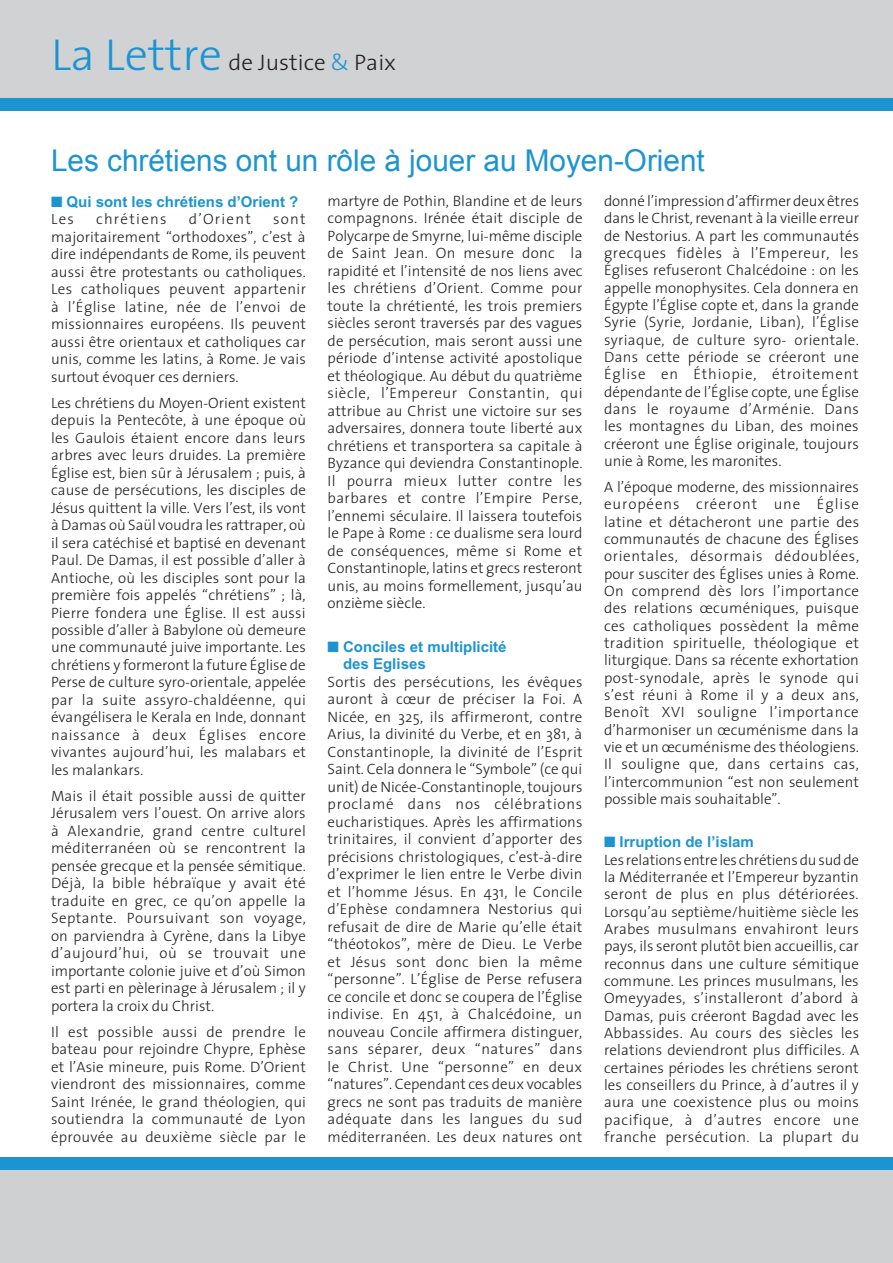
<style>
.page{position:relative;width:893px;height:1263px;background:#fff}
.page>*{position:absolute;margin:0;border:0;box-sizing:border-box;transform-origin:0 0}
.t1{font:30px "Arial";color:#1c94d2}
.t2{font:300 22.5px "The Sans";color:#231f20}
.t3{font:300 15px/17.5px "The Sans";letter-spacing:.01em;color:#231f20;text-align:justify}
.t4{font:700 15px/17.5px "Arial";color:#1c94d2}
.t5{font:300 15px "The Sans";letter-spacing:.03em;color:#231f20}
.t6{font:300 15px "The Sans";letter-spacing:.05em;color:#231f20}
.t7{font:300 15px "The Sans";letter-spacing:.085em;color:#231f20}
.s1{font-size:45px;color:#1c94d2}
.s2{color:#1c94d2}
.s3{font-family:"The Sans";font-weight:300;color:#231f20}
.s4{font-family:"Arial";font-weight:700;color:#1c94d2}
</style>
<div class="page">
<div style="left:0;top:1169px;width:893px;height:94px;background:#cfd0d2"></div>
<div style="left:0;top:0;width:893px;height:106px;background:#d1d2d4"></div>
<div style="left:0;top:98px;width:893px;height:13px;background:#1c94d2"></div>
<div style="left:0;top:1157px;width:893px;height:12px;background:#1c94d2"></div>
<p class="t2" style="left:51px;top:43px;width:347px"><span class="s1">La Lettre</span> de Justice <span class="s2">&amp;</span> Paix</p>
<p class="t1" style="left:51px;top:140px;width:655px">Les chrétiens ont un rôle à jouer au Moyen-Orient</p>
<p class="t4" style="left:51px;top:192px;width:249px">■ Qui sont les chrétiens d’Orient ?<br><span class="s3">Les</span></p>
<p class="t7" style="left:96px;top:207px;width:72px">chrétiens</p>
<p class="t3" style="left:189px;top:210px;width:64px">d’Orient</p>
<p class="t3" style="left:51px;top:210px;width:257px;text-indent:222px">sont majoritairement “orthodoxes”, c’est à dire indépendants de Rome, ils peuvent aussi être protestants ou catholiques.<br>Les catholiques peuvent appartenir à l’Église latine, née de l’envoi de missionnaires européens. Ils peuvent aussi être orientaux et catholiques car unis, comme les latins, à Rome. Je vais surtout évoquer ces derniers.</p>
<p class="t3" style="left:51px;top:393px;width:257px">Les chrétiens du Moyen-Orient existent depuis la Pentecôte, à une époque où les Gaulois étaient encore dans leurs arbres avec leurs druides. La première Église est, bien sûr à Jérusalem ; puis, à cause de persécutions, les disciples de Jésus quittent la ville. Vers l’est, ils vont à Damas où Saül voudra les rattraper, où il sera catéchisé et baptisé en devenant Paul. De Damas, il est possible d’aller à Antioche, où les disciples sont pour la première fois appelés “chrétiens” ; là, Pierre fondera une Église. Il est aussi possible d’aller à Babylone où demeure une communauté juive importante. Les chrétiens y formeront la future Église de Perse de culture syro-orientale, appelée par la suite assyro-chaldéenne, qui évangélisera le Kerala en Inde, donnant naissance à deux Églises encore vivantes aujourd’hui, les malabars et les malankars.</p>
<p class="t3" style="left:51px;top:787px;width:256px">Mais il était possible aussi de quitter Jérusalem vers l’ouest. On arrive alors à Alexandrie, grand centre culturel méditerranéen où se rencontrent la pensée grecque et la pensée sémitique.<br>Déjà, la bible hébraïque y avait été traduite en grec, ce qu’on appelle la Septante. Poursuivant son voyage, on parviendra à Cyrène, dans la Libye d’aujourd’hui, où se trouvait une importante colonie juive et d’où Simon est parti en pèlerinage à Jérusalem ; il y portera la croix du Christ.</p>
<p class="t3" style="left:51px;top:1022px;width:257px">Il est possible aussi de prendre le bateau pour rejoindre Chypre, Ephèse et l’Asie mineure, puis Rome. D’Orient viendront des missionnaires, comme Saint Irénée, le grand théologien, qui soutiendra la communauté de Lyon éprouvée au deuxième siècle par le</p>
<p class="t3" style="left:328px;top:192px;width:257px">martyre de Pothin, Blandine et de leurs compagnons. Irénée était disciple de Polycarpe de Smyrne, lui-même disciple de Saint Jean. On mesure donc la rapidité et l’intensité de nos liens avec les chrétiens d’Orient. Comme pour toute la chrétienté, les trois premiers siècles seront traversés par des vagues de persécution, mais seront aussi une période d’intense activité apostolique et théologique. Au début du quatrième siècle, l’Empereur Constantin, qui attribue au Christ une victoire sur ses adversaires, donnera toute liberté aux chrétiens et transportera sa capitale à Byzance qui deviendra Constantinople.<br>Il pourra mieux lutter contre les barbares et contre l’Empire Perse, l’ennemi séculaire. Il laissera toutefois le Pape à Rome : ce dualisme sera lourd de conséquences, même si Rome et Constantinople, latins et grecs resteront unis, au moins formellement, jusqu’au onzième siècle.</p>
<p class="t4" style="left:328px;top:638px;width:180px">■ Conciles et multiplicité</p>
<p class="t4" style="left:343px;top:655px;width:84px">des Eglises</p>
<p class="t3" style="left:328px;top:673px;width:256px">Sortis des persécutions, les évêques</p>
<p class="t3" style="left:328px;top:690px;width:256px">auront à cœur de préciser la Foi. A</p>
<p class="t3" style="left:328px;top:708px;width:256px">Nicée, en 325, ils affirmeront, contre</p>
<p class="t3" style="left:328px;top:725px;width:256px">Arius, la divinité du Verbe, et en 381, à</p>
<p class="t3" style="left:328px;top:743px;width:256px">Constantinople, la divinité de l’Esprit</p>
<p class="t3" style="left:328px;top:760px;width:256px">Saint. Cela donnera le “Symbole” (ce qui</p>
<p class="t3" style="left:328px;top:778px;width:256px">unit) de Nicée-Constantinople, toujours</p>
<p class="t6" style="left:328px;top:792px;width:256px">proclamé dans nos célébrations</p>
<p class="t3" style="left:328px;top:813px;width:257px">eucharistiques. Après les affirmations</p>
<p class="t3" style="left:328px;top:830px;width:256px">trinitaires, il convient d’apporter des</p>
<p class="t3" style="left:328px;top:848px;width:256px">précisions christologiques, c’est-à-dire</p>
<p class="t3" style="left:328px;top:865px;width:256px">d’exprimer le lien entre le Verbe divin</p>
<p class="t3" style="left:328px;top:882px;width:256px">et l’homme Jésus. En 431, le Concile</p>
<p class="t3" style="left:328px;top:900px;width:256px">d’Ephèse condamnera Nestorius qui</p>
<p class="t3" style="left:328px;top:917px;width:256px">refusait de dire de Marie qu’elle était</p>
<p class="t3" style="left:328px;top:935px;width:256px">“théotokos”, mère de Dieu. Le Verbe</p>
<p class="t5" style="left:328px;top:949px;width:256px">et Jésus sont donc bien la même</p>
<p class="t3" style="left:328px;top:970px;width:256px">“personne”. L’Église de Perse refusera</p>
<p class="t3" style="left:328px;top:987px;width:256px">ce concile et donc se coupera de l’Église</p>
<p class="t3" style="left:328px;top:1005px;width:256px">indivise. En 451, à Chalcédoine, un</p>
<p class="t3" style="left:328px;top:1022px;width:256px">nouveau Concile affirmera distinguer,</p>
<p class="t5" style="left:328px;top:1037px;width:256px">sans séparer, deux “natures” dans</p>
<p class="t3" style="left:328px;top:1057px;width:256px">le Christ. Une “personne” en deux</p>
<p class="t3" style="left:328px;top:1075px;width:256px">“natures”. Cependant ces deux vocables</p>
<p class="t3" style="left:328px;top:1092px;width:256px">grecs ne sont pas traduits de manière</p>
<p class="t3" style="left:328px;top:1110px;width:256px">adéquate dans les langues du sud</p>
<p class="t3" style="left:328px;top:1127px;width:256px">méditerranéen. Les deux natures ont</p>
<p class="t3" style="left:604px;top:192px;width:257px">donné l’impression d’affirmer deux êtres dans le Christ, revenant à la vieille erreur de Nestorius. A part les communautés grecques fidèles à l’Empereur, les Églises refuseront Chalcédoine : on les appelle monophysites. Cela donnera en Égypte l’Église copte et, dans la grande Syrie (Syrie, Jordanie, Liban), l’Église syriaque, de culture syro- orientale.<br>Dans cette période se créeront une Église en Éthiopie, étroitement dépendante de l’Église copte, une Église dans le royaume d’Arménie. Dans les montagnes du Liban, des moines créeront une Église originale, toujours unie à Rome, les maronites.</p>
<p class="t3" style="left:604px;top:478px;width:257px">A l’époque moderne, des missionnaires européens créeront une Église latine et détacheront une partie des communautés de chacune des Églises orientales, désormais dédoublées, pour susciter des Églises unies à Rome.<br>On comprend dès lors l’importance des relations œcuméniques, puisque ces catholiques possèdent la même tradition spirituelle, théologique et liturgique. Dans sa récente exhortation post-synodale, après le synode qui s’est réuni à Rome il y a deux ans, Benoît XVI souligne l’importance d’harmoniser un œcuménisme dans la vie et un œcuménisme des théologiens.<br>Il souligne que, dans certains cas, l’intercommunion “est non seulement possible mais souhaitable”.</p>
<p class="t3" style="left:604px;top:833px;width:257px;text-align:left"><span class="s2">■</span> <span class="s4">Irruption de l’islam<br></span>Les relations entre les chrétiens du sud de la Méditerranée et l’Empereur byzantin seront de plus en plus détériorées.<br>Lorsqu’au septième/huitième siècle les Arabes musulmans envahiront leurs pays, ils seront plutôt bien accueillis, car reconnus dans une culture sémitique commune. Les princes musulmans, les Omeyyades, s’installeront d’abord à Damas, puis créeront Bagdad avec les Abbassides. Au cours des siècles les relations deviendront plus difficiles. A certaines périodes les chrétiens seront les conseillers du Prince, à d’autres il y aura une coexistence plus ou moins pacifique, à d’autres encore une franche persécution. La plupart du</p>
</div>
